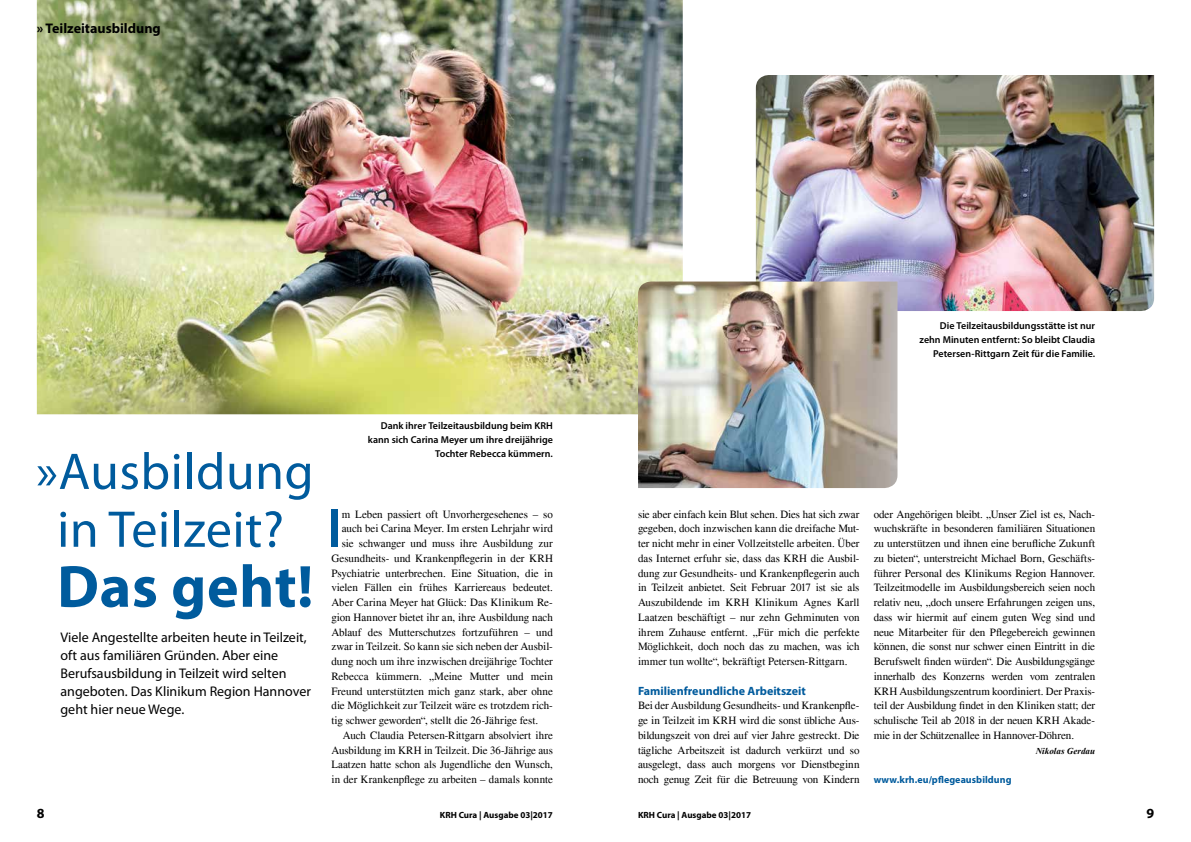
<style>
.page{position:relative;width:1191px;height:842px;background:#fff}
.page>*{position:absolute;margin:0;border:0;box-sizing:border-box;transform-origin:0 0}
.t1{font:700 60px "Myriad Pro";letter-spacing:.01em;color:#005b9d}
.t2{font:600 55.4px "Myriad Pro";color:#005b9d}
.t3{font:52px/57.8px "Myriad Pro";letter-spacing:.01em;color:#005b9d;text-align:center}
.t4{font:14px/18px "Myriad Pro";color:#000}
.t5{font:700 14px "Myriad Pro";color:#000}
.t6{font:700 12px "Myriad Pro";color:#005b9d}
.t7{font:11px/14.8px "Times";letter-spacing:-.005em;color:#000;text-align:justify}
.t8{font:600 10px/14px "Myriad Pro";color:#000;text-align:right}
.t9{font:700 10px "Myriad Pro";letter-spacing:.005em;color:#005b9d}
.t10{font:700 9px "Myriad Pro";color:#000}
.t11{font:italic 700 9px "Times New Roman";letter-spacing:.01em;color:#000}
</style>
<div class="page">
<img style="left:756px;top:75px;width:398px;height:236px">
<img style="left:37px;top:0;width:646px;height:414px">
<img style="left:638px;top:282px;width:259px;height:206px">
<p class="t5" style="left:37px;top:19px;width:125px">» Teilzeitausbildung</p>
<h3 class="t3" style="left:36px;top:442px;width:279px">»Ausbildung in Teilzeit?</h3>
<h1 class="t1" style="left:57px;top:547px;width:258px">Das geht!</h1>
<p class="t4" style="left:60px;top:628px;width:252px">Viele Angestellte arbeiten heute in Teilzeit, oft aus familiären Gründen. Aber eine Berufsausbildung in Teilzeit wird selten angeboten. Das Klinikum Region Hannover geht hier neue Wege.</p>
<p class="t8" style="left:368px;top:418px;width:187px">Dank ihrer Teilzeitausbildung beim KRH kann sich Carina Meyer um ihre dreijährige<br>Tochter Rebecca kümmern.</p>
<h2 class="t2" style="left:327px;top:493px;width:16px">I</h2>
<p class="t7" style="left:342px;top:506px;width:213px">m Leben passiert oft Unvorhergesehenes – so</p>
<p class="t7" style="left:342px;top:521px;width:213px">auch bei Carina Meyer. Im ersten Lehrjahr wird</p>
<p class="t7" style="left:342px;top:536px;width:213px">sie schwanger und muss ihre Ausbildung zur</p>
<p class="t7" style="left:331px;top:551px;width:223px">Gesundheits- und Krankenpflegerin in der KRH</p>
<p class="t7" style="left:331px;top:565px;width:223px">Psychiatrie unterbrechen. Eine Situation, die in</p>
<p class="t7" style="left:331px;top:580px;width:223px">vielen Fällen ein frühes Karriereaus bedeutet.</p>
<p class="t7" style="left:331px;top:595px;width:223px">Aber Carina Meyer hat Glück: Das Klinikum Re-</p>
<p class="t7" style="left:331px;top:610px;width:223px">gion Hannover bietet ihr an, ihre Ausbildung nach</p>
<p class="t7" style="left:331px;top:624px;width:223px">Ablauf des Mutterschutzes fortzuführen – und</p>
<p class="t7" style="left:331px;top:639px;width:223px">zwar in Teilzeit. So kann sie sich neben der Ausbil-</p>
<p class="t7" style="left:331px;top:654px;width:223px">dung noch um ihre inzwischen dreijährige Tochter</p>
<p class="t7" style="left:331px;top:669px;width:223px">Rebecca kümmern. „Meine Mutter und mein</p>
<p class="t7" style="left:331px;top:683px;width:223px">Freund unterstützten mich ganz stark, aber ohne</p>
<p class="t7" style="left:331px;top:698px;width:223px">die Möglichkeit zur Teilzeit wäre es trotzdem rich-</p>
<p class="t7" style="left:331px;top:713px;width:208px">tig schwer geworden“, stellt die 26-Jährige fest.</p>
<p class="t7" style="left:343px;top:728px;width:212px">Auch Claudia Petersen-Rittgarn absolviert ihre</p>
<p class="t7" style="left:331px;top:742px;width:223px">Ausbildung im KRH in Teilzeit. Die 36-Jährige aus</p>
<p class="t7" style="left:331px;top:757px;width:223px">Laatzen hatte schon als Jugendliche den Wunsch,</p>
<p class="t7" style="left:331px;top:772px;width:223px">in der Krankenpflege zu arbeiten – damals konnte</p>
<p class="t8" style="left:919px;top:318px;width:177px">Die Teilzeitausbildungsstätte ist nur zehn Minuten entfernt: So bleibt Claudia<br>Petersen-Rittgarn Zeit für die Familie.</p>
<p class="t7" style="left:638px;top:506px;width:223px">sie aber einfach kein Blut sehen. Dies hat sich zwar gegeben, doch inzwischen kann die dreifache Mut&shy;ter nicht mehr in einer Vollzeitstelle arbeiten. Über das Internet erfuhr sie, dass das KRH die Ausbil&shy;dung zur Gesundheits- und Krankenpflegerin auch in Teilzeit anbietet. Seit Februar 2017 ist sie als Auszubildende im KRH Klinikum Agnes Karll Laatzen beschäftigt – nur zehn Gehminuten von ihrem Zuhause entfernt. „Für mich die perfekte Möglichkeit, doch noch das zu machen, was ich immer tun wollte“, bekräftigt Petersen-Rittgarn.</p>
<p class="t6" style="left:638px;top:683px;width:169px">Familienfreundliche Arbeitszeit</p>
<p class="t7" style="left:638px;top:698px;width:223px">Bei der Ausbildung Gesundheits- und Krankenpfle&shy;ge in Teilzeit im KRH wird die sonst übliche Aus&shy;bildungszeit von drei auf vier Jahre gestreckt. Die tägliche Arbeitszeit ist dadurch verkürzt und so ausgelegt, dass auch morgens vor Dienstbeginn noch genug Zeit für die Betreuung von Kindern</p>
<p class="t7" style="left:873px;top:506px;width:223px">oder Angehörigen bleibt. „Unser Ziel ist es, Nach&shy;wuchskräfte in besonderen familiären Situationen zu unterstützen und ihnen eine berufliche Zukunft zu bieten“, unterstreicht Michael Born, Geschäfts&shy;führer Personal des Klinikums Region Hannover.<br>Teilzeitmodelle im Ausbildungsbereich seien noch relativ neu, „doch unsere Erfahrungen zeigen uns, dass wir hiermit auf einem guten Weg sind und neue Mitarbeiter für den Pflegebereich gewinnen können, die sonst nur schwer einen Eintritt in die Berufswelt finden würden“. Die Ausbildungsgänge innerhalb des Konzerns werden vom zentralen KRH Ausbildungszentrum koordiniert. Der Praxis&shy;teil der Ausbildung findet in den Kliniken statt; der schulische Teil ab 2018 in der neuen KRH Akade&shy;mie in der Schützenallee in Hannover-Döhren.</p>
<p class="t11" style="left:1035px;top:744px;width:61px">Nikolas Gerdau</p>
<p class="t9" style="left:873px;top:773px;width:139px">www.krh.eu/pflegeausbildung</p>
<p class="t5" style="left:37px;top:804px;width:9px">8</p>
<p class="t10" style="left:440px;top:809px;width:114px">KRH Cura | Ausgabe 03|2017</p>
<p class="t10" style="left:638px;top:809px;width:114px">KRH Cura | Ausgabe 03|2017</p>
<p class="t5" style="left:1146px;top:804px;width:9px">9</p>
</div>
